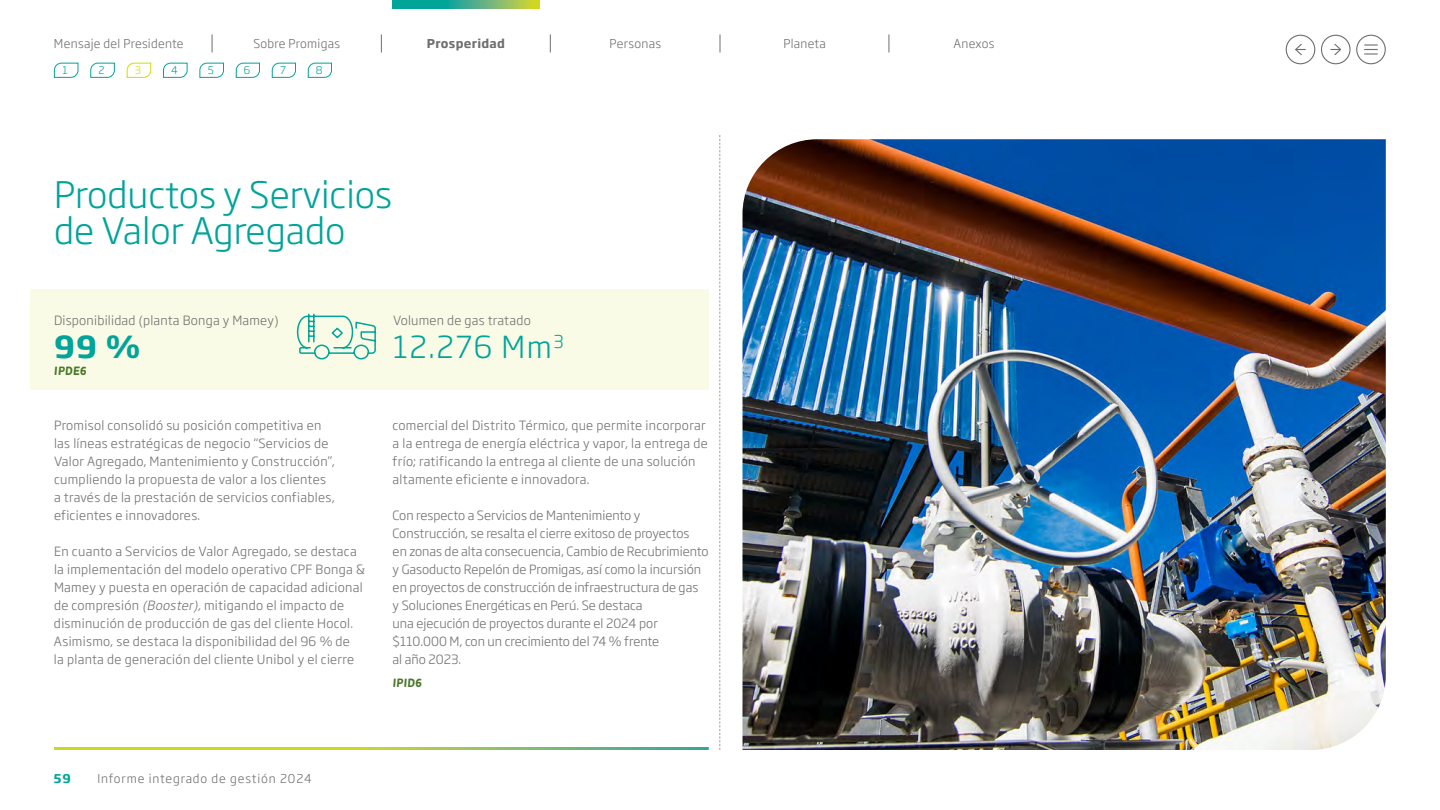
<style>
.page{position:relative;width:1440px;height:810px;background:#fff}
.page>*{position:absolute;margin:0;border:0;box-sizing:border-box;transform-origin:0 0}
.t1{font:300 36px/36px "Soho Gothic Pro";color:#00a499}
.t2{font:300 30px "Soho Gothic Pro";color:#00a499}
.t3{font:700 30px "Soho Gothic Pro";color:#00a499}
.t4{font:300 12.6px/18px "Soho Gothic Pro";letter-spacing:.025em;color:#706f6f}
.t5{font:300 12.6px/18px "Soho Gothic Pro";color:#706f6f}
.t6{font:300 12px "Soho Gothic Pro";letter-spacing:.025em;color:#706f6f}
.t7{font:300 12px "Soho Gothic Pro";letter-spacing:.075em;color:#706f6f}
.t8{font:700 12px "Soho Gothic Pro";letter-spacing:.025em;color:#706f6f}
.t9{font:italic 700 12px "St Ryde";letter-spacing:.01em;color:#4a7729}
.t10{font:700 12px "Soho Gothic Pro";color:#00a499}
.t11{font:300 10.5px "Soho Gothic Pro";color:#00a499}
.t12{font:300 10.5px "Soho Gothic Pro";color:#d0df00}
.s1{font-style:italic}
</style>
<div class="page">
<svg style="left:719px;top:135px;width:1px;height:615px"></svg>
<div style="left:30px;top:289px;width:679px;height:101px;background:#fafbe6"></div>
<svg style="left:296px;top:313px;width:80px;height:47px"></svg>
<img style="left:742px;top:139px;width:644px;height:611px">
<div style="left:1286px;top:35px;width:29px;height:29px;border:1px solid #706f6f;border-radius:50%"></div>
<svg style="left:1295px;top:43px;width:10px;height:13px"></svg>
<div style="left:1321px;top:35px;width:30px;height:29px;border:1px solid #706f6f;border-radius:50%"></div>
<svg style="left:1331px;top:43px;width:10px;height:12px"></svg>
<div style="left:1356px;top:35px;width:30px;height:29px;border:1px solid #706f6f;border-radius:50%"></div>
<svg style="left:1365px;top:44px;width:12px;height:11px"></svg>
<svg style="left:381px;top:34px;width:1px;height:18px"></svg>
<svg style="left:212px;top:34px;width:1px;height:18px"></svg>
<svg style="left:550px;top:34px;width:1px;height:18px"></svg>
<svg style="left:720px;top:34px;width:1px;height:18px"></svg>
<svg style="left:889px;top:34px;width:1px;height:18px"></svg>
<svg style="left:393px;top:0;width:146px;height:9px"></svg>
<svg style="left:54px;top:62px;width:25px;height:16px"></svg>
<svg style="left:236px;top:62px;width:24px;height:16px"></svg>
<svg style="left:272px;top:62px;width:24px;height:16px"></svg>
<svg style="left:308px;top:62px;width:24px;height:16px"></svg>
<svg style="left:126px;top:62px;width:26px;height:16px"></svg>
<svg style="left:90px;top:62px;width:25px;height:16px"></svg>
<svg style="left:163px;top:62px;width:25px;height:16px"></svg>
<svg style="left:199px;top:62px;width:25px;height:16px"></svg>
<p class="t6" style="left:54px;top:34px;width:131px">Mensaje del Presidente</p>
<p class="t6" style="left:253px;top:34px;width:88px">Sobre Promigas</p>
<p class="t8" style="left:427px;top:34px;width:80px">Prosperidad</p>
<p class="t6" style="left:610px;top:34px;width:53px">Personas</p>
<p class="t6" style="left:783px;top:34px;width:44px">Planeta</p>
<p class="t6" style="left:953px;top:34px;width:42px">Anexos</p>
<p class="t11" style="left:63px;top:62px;width:7px">1</p>
<p class="t11" style="left:99px;top:62px;width:8px">2</p>
<p class="t12" style="left:135px;top:62px;width:8px">3</p>
<p class="t11" style="left:171px;top:62px;width:8px">4</p>
<p class="t11" style="left:208px;top:62px;width:8px">5</p>
<p class="t11" style="left:244px;top:62px;width:8px">6</p>
<p class="t11" style="left:280px;top:62px;width:7px">7</p>
<p class="t11" style="left:316px;top:62px;width:8px">8</p>
<h1 class="t1" style="left:54px;top:175px;width:340px">Productos y Servicios de Valor Agregado</h1>
<p class="t4" style="left:54px;top:310px;width:226px">Disponibilidad (planta Bonga y Mamey)</p>
<h2 class="t3" style="left:54px;top:323px;width:88px">99 %</h2>
<p class="t9" style="left:54px;top:364px;width:34px">IPDE6</p>
<p class="t4" style="left:54px;top:415px;width:282px">Promisol consolidó su posición competitiva en las líneas estratégicas de negocio “Servicios de Valor Agregado, Mantenimiento y Construcción”, cumpliendo la propuesta de valor a los clientes a través de la prestación de servicios confiables, eficientes e innovadores.</p>
<p class="t4" style="left:54px;top:541px;width:313px">En cuanto a Servicios de Valor Agregado, se destaca la implementación del modelo operativo CPF Bonga &amp; Mamey y puesta en operación de capacidad adicional de compresión <span class="s1">(Booster),</span>mitigando el impacto de disminución de producción de gas del cliente Hocol.<br>Asimismo, se destaca la disponibilidad del 96 % de<br>la planta de generación del cliente Unibol y el cierre</p>
<p class="t4" style="left:393px;top:311px;width:139px">Volumen de gas tratado</p>
<h2 class="t2" style="left:393px;top:324px;width:172px">12.276 Mm<sup>3</sup></h2>
<p class="t4" style="left:393px;top:415px;width:317px">comercial del Distrito Térmico, que permite incorporar a la entrega de energía eléctrica y vapor, la entrega de frío; ratificando la entrega al cliente de una solución altamente eficiente e innovadora.</p>
<p class="t5" style="left:393px;top:505px;width:318px">Con respecto a Servicios de Mantenimiento y Construcción, se resalta el cierre exitoso de proyectos<br>en zonas de alta consecuencia, Cambio de Recubrimiento y Gasoducto Repelón de Promigas, así como la incursión en proyectos de construcción de infraestructura de gas<br>y Soluciones Energéticas en Perú. Se destaca<br>una ejecución de proyectos durante el 2024 por $110.000 M, con un crecimiento del 74 % frente<br>al año 2023.</p>
<p class="t9" style="left:393px;top:675px;width:30px">IPID6</p>
<p class="t10" style="left:54px;top:769px;width:18px">59</p>
<p class="t7" style="left:97px;top:769px;width:216px">Informe integrado de gestión 2024</p>
</div>
